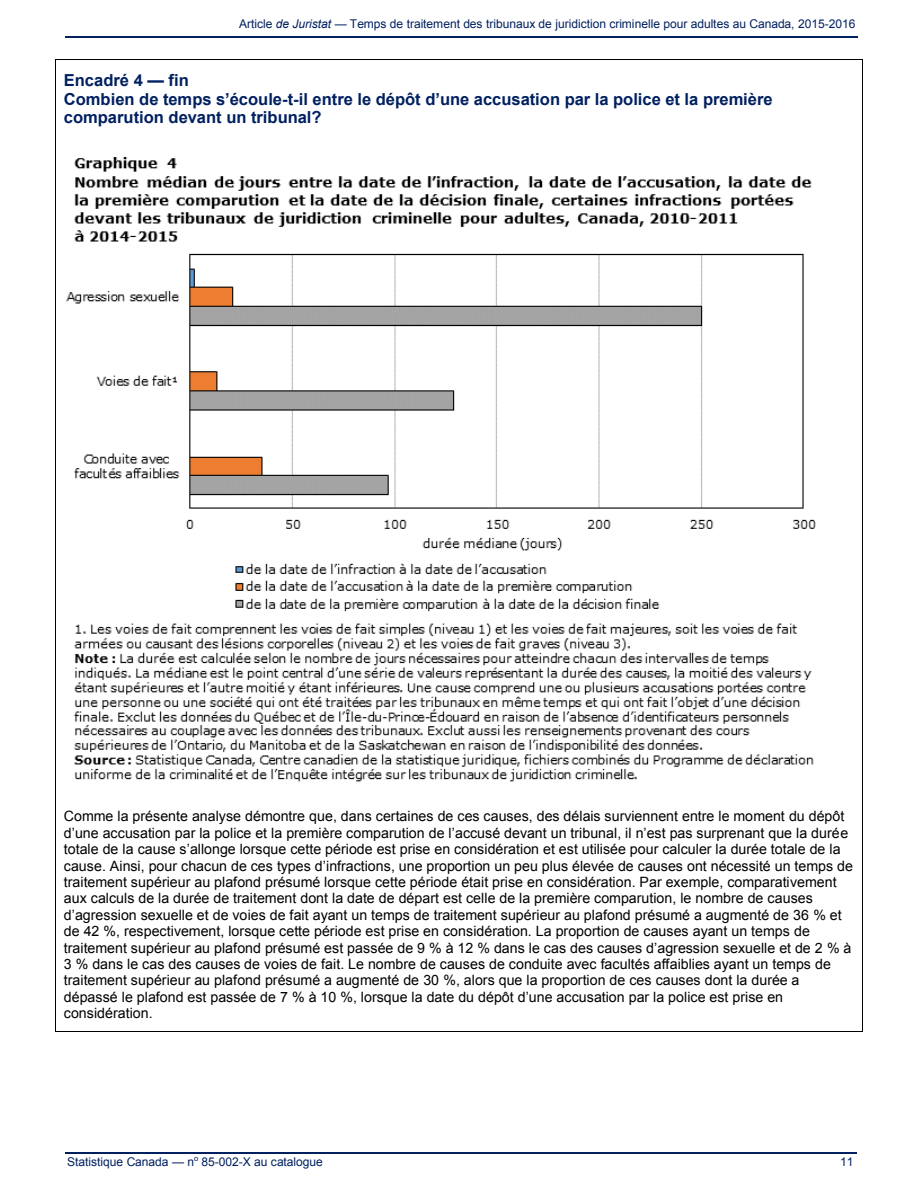
<style>
.page{position:relative;width:918px;height:1188px;background:#fff}
.page>*{position:absolute;margin:0;border:0;box-sizing:border-box;transform-origin:0 0}
.t1{font:700 16.5px/19px "Arial";color:#002060}
.t2{font:14.25px/16.4px "Arial";color:#000}
.t3{font:12px "Arial";letter-spacing:-.005em;color:#002060}
.s1{font-style:italic}
</style>
<div class="page">
<hr style="left:65px;top:1152px;width:791px;height:1px;background:#002060">
<hr style="left:65px;top:37px;width:793px;height:1px;background:#002060">
<hr style="left:56px;top:60px;width:807px;height:1px;background:#000">
<svg style="left:55px;top:60px;width:1px;height:48px"></svg>
<hr style="left:55px;top:108px;width:1px;height:33px;background:#000">
<hr style="left:863px;top:108px;width:1px;height:33px;background:#000">
<hr style="left:55px;top:141px;width:1px;height:667px;background:#000">
<hr style="left:863px;top:141px;width:1px;height:667px;background:#000">
<hr style="left:56px;top:1031px;width:807px;height:1px;background:#000">
<svg style="left:55px;top:808px;width:1px;height:224px"></svg>
<img style="left:66px;top:156px;width:750px;height:626px">
<p class="t3" style="left:239px;top:16px;width:618px">Article <span class="s1">de Juristat</span> — Temps de traitement des tribunaux de juridiction criminelle pour adultes au Canada, 2015-2016</p>
<h1 class="t1" style="left:64px;top:71px;width:710px">Encadré 4 — fin<br>Combien de temps s’écoule-t-il entre le dépôt d’une accusation par la police et la première comparution devant un tribunal?</h1>
<p class="t2" style="left:64px;top:808px;width:791px">Comme la présente analyse démontre que, dans certaines de ces causes, des délais surviennent entre le moment du dépôt d’une accusation par la police et la première comparution de l’accusé devant un tribunal, il n’est pas surprenant que la durée totale de la cause s’allonge lorsque cette période est prise en considération et est utilisée pour calculer la durée totale de la cause. Ainsi, pour chacun de ces types d’infractions, une proportion un peu plus élevée de causes ont nécessité un temps de traitement supérieur au plafond présumé lorsque cette période était prise en considération. Par exemple, comparativement aux calculs de la durée de traitement dont la date de départ est celle de la première comparution, le nombre de causes d’agression sexuelle et de voies de fait ayant un temps de traitement supérieur au plafond présumé a augmenté de 36 % et de 42 %, respectivement, lorsque cette période est prise en considération. La proportion de causes ayant un temps de traitement supérieur au plafond présumé est passée de 9 % à 12 % dans le cas des causes d’agression sexuelle et de 2 % à 3 % dans le cas des causes de voies de fait. Le nombre de causes de conduite avec facultés affaiblies ayant un temps de traitement supérieur au plafond présumé a augmenté de 30 %, alors que la proportion de ces causes dont la durée a dépassé le plafond est passée de 7 % à 10 %, lorsque la date du dépôt d’une accusation par la police est prise en considération.</p>
<p class="t3" style="left:67px;top:1154px;width:257px">Statistique Canada — n<sup>o</sup> 85-002-X au catalogue</p>
<p class="t3" style="left:840px;top:1154px;width:15px">11</p>
</div>
